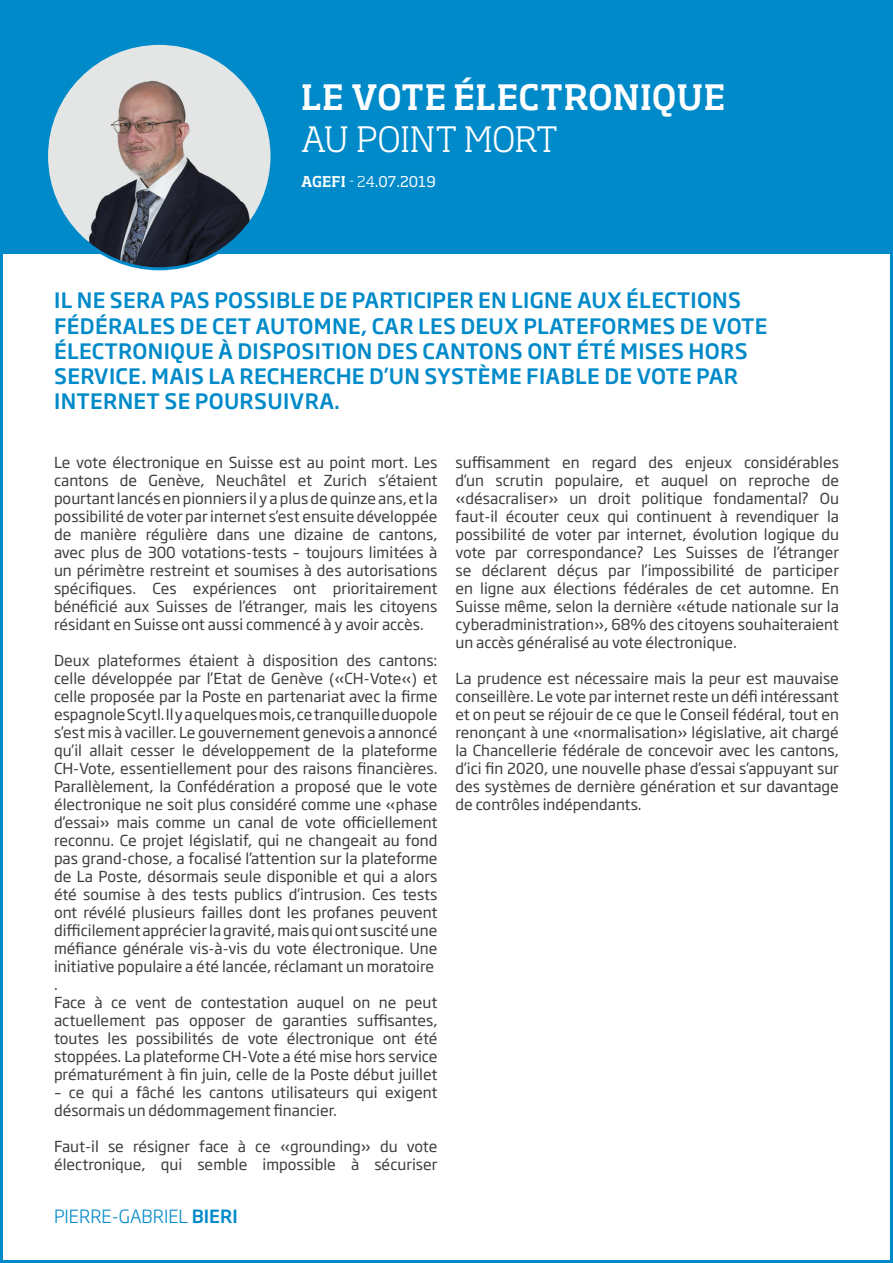
<style>
.page{position:relative;width:893px;height:1263px;background:#fff}
.page>*{position:absolute;margin:0;border:0;box-sizing:border-box;transform-origin:0 0}
.t1{font:500 34.5px "Soho Std";letter-spacing:.015em;color:#fff}
.t2{font:300 34.5px "Soho Std";letter-spacing:-.01em;color:#fff}
.t3{font:500 21px/25.2px "Soho Gothic Pro";letter-spacing:.015em;color:#008ac9}
.t4{font:300 18px "Soho Gothic Pro";color:#008ac9}
.t5{font:15px/18px "Soho Gothic Pro";color:#3d3c3f;text-align:justify}
.t6{font:14.7px "Soho Std";color:#fff}
.s1{font-weight:500}
.s2{font-weight:300}
</style>
<div class="page">
<div style="left:0;top:0;width:893px;height:253px;background:#008ac9"></div>
<img style="left:47px;top:43px;width:225px;height:226px;border-radius:113px">
<p class="t1" style="left:301px;top:76px;width:426px">LE VOTE ÉLECTRONIQUE</p>
<p class="t2" style="left:301px;top:118px;width:258px">AU POINT MORT</p>
<p class="t6" style="left:301px;top:172px;width:136px"><span class="s1">AGEFI</span> <span class="s2">- 24</span>.07.2019</p>
<p class="t3" style="left:54px;top:287px;width:715px">IL NE SERA PAS POSSIBLE DE PARTICIPER EN LIGNE AUX ÉLECTIONS FÉDÉRALES DE CET AUTOMNE, CAR LES DEUX PLATEFORMES DE VOTE ÉLECTRONIQUE À DISPOSITION DES CANTONS ONT ÉTÉ MISES HORS SERVICE. MAIS LA RECHERCHE D’UN SYSTÈME FIABLE DE VOTE PAR INTERNET SE POURSUIVRA.</p>
<p class="t5" style="left:54px;top:452px;width:385px">Le vote électronique en Suisse est au point mort. Les cantons de Genève, Neuchâtel et Zurich s’étaient pourtant lancés en pionniers il y a plus de quinze ans, et la possibilité de voter par internet s’est ensuite développée de manière régulière dans une dizaine de cantons, avec plus de 300 votations-tests – toujours limitées à un périmètre restreint et soumises à des autorisations spécifiques. Ces expériences ont prioritairement bénéficié aux Suisses de l’étranger, mais les citoyens résidant en Suisse ont aussi commencé à y avoir accès.</p>
<p class="t5" style="left:54px;top:650px;width:385px">Deux plateformes étaient à disposition des cantons: celle développée par l’Etat de Genève («CH-Vote«) et celle proposée par la Poste en partenariat avec la firme espagnole Scytl. Il y a quelques mois, ce tranquille duopole s’est mis à vaciller. Le gouvernement genevois a annoncé qu’il allait cesser le développement de la plateforme CH-Vote, essentiellement pour des raisons financières.<br>Parallèlement, la Confédération a proposé que le vote électronique ne soit plus considéré comme une «phase d’essai» mais comme un canal de vote officiellement reconnu. Ce projet législatif, qui ne changeait au fond pas grand-chose, a focalisé l’attention sur la plateforme de La Poste, désormais seule disponible et qui a alors été soumise à des tests publics d’intrusion. Ces tests ont révélé plusieurs failles dont les profanes peuvent difficilement apprécier la gravité, mais qui ont suscité une méfiance générale vis-à-vis du vote électronique. Une initiative populaire a été lancée, réclamant un moratoire</p>
<p class="t5" style="left:54px;top:974px;width:5px">.</p>
<p class="t5" style="left:54px;top:992px;width:385px">Face à ce vent de contestation auquel on ne peut actuellement pas opposer de garanties suffisantes, toutes les possibilités de vote électronique ont été stoppées. La plateforme CH-Vote a été mise hors service prématurément à fin juin, celle de la Poste début juillet</p>
<p class="t5" style="left:54px;top:1082px;width:385px">– ce qui a fâché les cantons utilisateurs qui exigent désormais un dédommagement financier.</p>
<p class="t5" style="left:54px;top:1136px;width:385px">Faut-il se résigner face à ce «grounding» du vote électronique, qui semble impossible à sécuriser</p>
<p class="t4" style="left:54px;top:1202px;width:185px">PIERRE-GABRIEL <span class="s1">BIERI</span></p>
<p class="t5" style="left:455px;top:452px;width:385px">suffisamment en regard des enjeux considérables d’un scrutin populaire, et auquel on reproche de «désacraliser» un droit politique fondamental? Ou faut-il écouter ceux qui continuent à revendiquer la possibilité de voter par internet, évolution logique du vote par correspondance? Les Suisses de l’étranger se déclarent déçus par l’impossibilité de participer en ligne aux élections fédérales de cet automne. En Suisse même, selon la dernière «étude nationale sur la cyberadministration», 68% des citoyens souhaiteraient un accès généralisé au vote électronique.</p>
<p class="t5" style="left:455px;top:668px;width:385px">La prudence est nécessaire mais la peur est mauvaise conseillère. Le vote par internet reste un défi intéressant et on peut se réjouir de ce que le Conseil fédéral, tout en renonçant à une «normalisation» législative, ait chargé la Chancellerie fédérale de concevoir avec les cantons, d’ici fin 2020, une nouvelle phase d’essai s’appuyant sur des systèmes de dernière génération et sur davantage de contrôles indépendants.</p>
</div>
